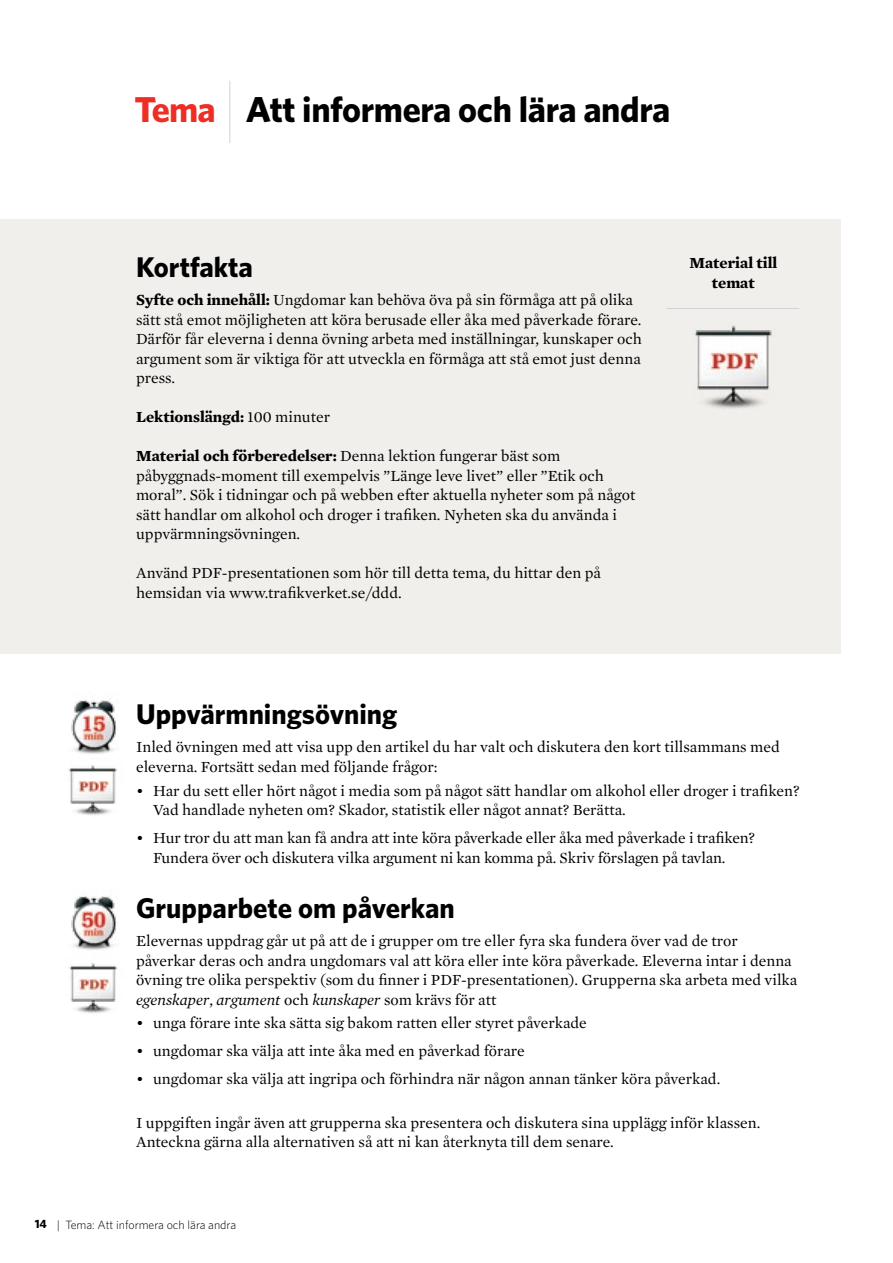
<style>
.page{position:relative;width:893px;height:1263px;background:#fff}
.page>*{position:absolute;margin:0;border:0;box-sizing:border-box;transform-origin:0 0}
.t1{font:700 36px "Whitney";letter-spacing:-.01em;color:#000}
.t2{font:700 28.5px "Whitney";color:#000}
.t3{font:15.75px/19.5px "Mercury Text G1";color:#000}
.t4{font:700 15.75px/19.5px "Mercury Text G1";color:#000;text-align:center}
.t5{font:300 12px "Whitney";color:#000}
.s1{color:#ee2e24}
.s2{font-weight:700}
.s3{font-weight:400}
.s4{font-style:italic}
</style>
<div class="page">
<div style="left:0;top:219px;width:840px;height:434px;background:#f0efec"></div>
<hr style="left:666px;top:308px;width:133px;height:1px;background:#d1d3d4">
<img style="left:695px;top:325px;width:77px;height:84px">
<img style="left:68px;top:765px;width:49px;height:52px">
<img style="left:71px;top:698px;width:46px;height:56px">
<img style="left:71px;top:894px;width:46px;height:56px">
<img style="left:69px;top:963px;width:49px;height:51px">
<hr style="left:229px;top:81px;width:1px;height:62px;background:#d1d3d4">
<h1 class="t1" style="left:135px;top:85px;width:537px"><span class="s1">Tema</span> Att informera och lära andra</h1>
<h2 class="t2" style="left:136px;top:248px;width:118px">Kortfakta</h2>
<p class="t3" style="left:136px;top:289px;width:507px"><span class="s2">Syfte och innehåll:</span> Ungdomar kan behöva öva på sin förmåga att på olika sätt stå emot möjligheten att köra berusade eller åka med påverkade förare.<br>Därför får eleverna i denna övning arbeta med inställningar, kunskaper och argument som är viktiga för att utveckla en förmåga att stå emot just denna press.</p>
<p class="t4" style="left:136px;top:406px;width:196px">Lektionslängd: <span class="s3">100 minuter</span></p>
<p class="t3" style="left:136px;top:445px;width:501px"><span class="s2">Material och förberedelser:</span> Denna lektion fungerar bäst som påbyggnads-moment till exempelvis ”Länge leve livet” eller ”Etik och moral”. Sök i tidningar och på webben efter aktuella nyheter som på något sätt handlar om alkohol och droger i trafiken. Nyheten ska du använda i uppvärmningsövningen.</p>
<p class="t3" style="left:136px;top:562px;width:466px">Använd PDF-presentationen som hör till detta tema, du hittar den på hemsidan via www.trafikverket.se/ddd.</p>
<p class="t4" style="left:689px;top:253px;width:89px">Material till temat</p>
<h2 class="t2" style="left:136px;top:695px;width:263px">Uppvärmningsövning</h2>
<p class="t3" style="left:136px;top:737px;width:645px">Inled övningen med att visa upp den artikel du har valt och diskutera den kort tillsammans med eleverna. Fortsätt sedan med följande frågor:</p>
<p class="t3" style="left:153px;top:780px;width:648px;text-indent:-17px">• Har du sett eller hört något i media som på något sätt handlar om alkohol eller droger i trafiken?<br>Vad handlade nyheten om? Skador, statistik eller något annat? Berätta.</p>
<p class="t3" style="left:153px;top:827px;width:603px;text-indent:-17px">• Hur tror du att man kan få andra att inte köra påverkade eller åka med påverkade i trafiken?<br>Fundera över och diskutera vilka argument ni kan komma på. Skriv förslagen på tavlan.</p>
<h2 class="t2" style="left:136px;top:889px;width:320px">Grupparbete om påverkan</h2>
<p class="t3" style="left:136px;top:930px;width:663px">Elevernas uppdrag går ut på att de i grupper om tre eller fyra ska fundera över vad de tror påverkar deras och andra ungdomars val att köra eller inte köra påverkade. Eleverna intar i denna övning tre olika perspektiv (som du finner i PDF-presentationen). Grupperna ska arbeta med vilka <span class="s4">egenskaper</span>, <span class="s4">argument</span> och <span class="s4">kunskaper</span> som krävs för att</p>
<p class="t3" style="left:136px;top:1012px;width:452px">• unga förare inte ska sätta sig bakom ratten eller styret påverkade</p>
<p class="t3" style="left:136px;top:1040px;width:390px">• ungdomar ska välja att inte åka med en påverkad förare</p>
<p class="t3" style="left:136px;top:1068px;width:586px">• ungdomar ska välja att ingripa och förhindra när någon annan tänker köra påverkad.</p>
<p class="t3" style="left:136px;top:1112px;width:626px">I uppgiften ingår även att grupperna ska presentera och diskutera sina upplägg inför klassen.<br>Anteckna gärna alla alternativen så att ni kan återknyta till dem senare.</p>
<p class="t5" style="left:35px;top:1216px;width:203px"><span class="s2">14</span> | Tema: Att informera och lära andra</p>
</div>
